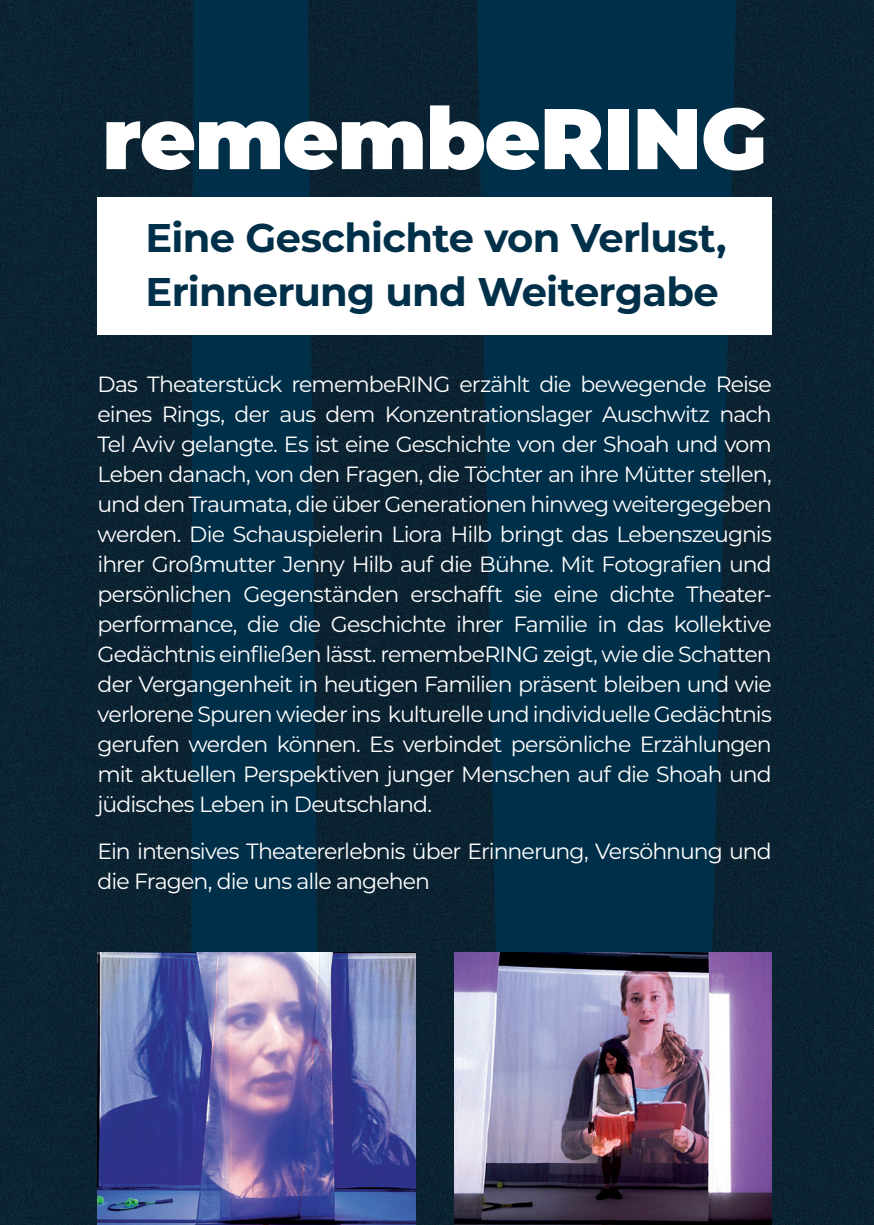
<style>
.page{position:relative;width:874px;height:1225px;background:#fff}
.page>*{position:absolute;margin:0;border:0;box-sizing:border-box;transform-origin:0 0}
.t1{font:900 85.8px "Montserrat";letter-spacing:-.015em;color:#fff}
.t2{font:700 40px/54px "Montserrat";letter-spacing:-.02em;color:#003049}
.t3{font:22px/30px "Montserrat";letter-spacing:-.04em;color:#fff;text-align:justify}
</style>
<div class="page">
<img style="left:0;top:0;width:873px;height:1225px">
<img style="left:98px;top:953px;width:317px;height:272px">
<img style="left:454px;top:953px;width:317px;height:272px">
<div style="left:98px;top:197px;width:673px;height:137px;background:#fff"></div>
<h1 class="t1" style="left:102px;top:81px;width:666px">remembeRING</h1>
<h2 class="t2" style="left:145px;top:210px;width:582px">Eine Geschichte von Verlust,<br>Erinnerung und Weitergabe</h2>
<p class="t3" style="left:98px;top:369px;width:675px">Das Theaterstück remembeRING erzählt die bewegende Reise eines Rings, der aus dem Konzentrationslager Auschwitz nach Tel Aviv gelangte. Es ist eine Geschichte von der Shoah und vom Leben danach, von den Fragen, die Töchter an ihre Mütter stellen, und den Traumata, die über Generationen hinweg weitergegeben werden. Die Schauspielerin Liora Hilb bringt das Lebenszeugnis ihrer Großmutter Jenny Hilb auf die Bühne. Mit Fotografien und persönlichen Gegenständen erschafft sie eine dichte Theater&shy;performance, die die Geschichte ihrer Familie in das kollektive Gedächtnis einfließen lässt. remembeRING zeigt, wie die Schatten der Vergangenheit in heutigen Familien präsent bleiben und wie verlorene Spuren wieder ins kulturelle und individuelle Gedächtnis gerufen werden können. Es verbindet persönliche Erzählungen mit aktuellen Perspektiven junger Menschen auf die Shoah und jüdisches Leben in Deutschland.</p>
<p class="t3" style="left:98px;top:836px;width:675px">Ein intensives Theatererlebnis über Erinnerung, Versöhnung und die Fragen, die uns alle angehen</p>
</div>
